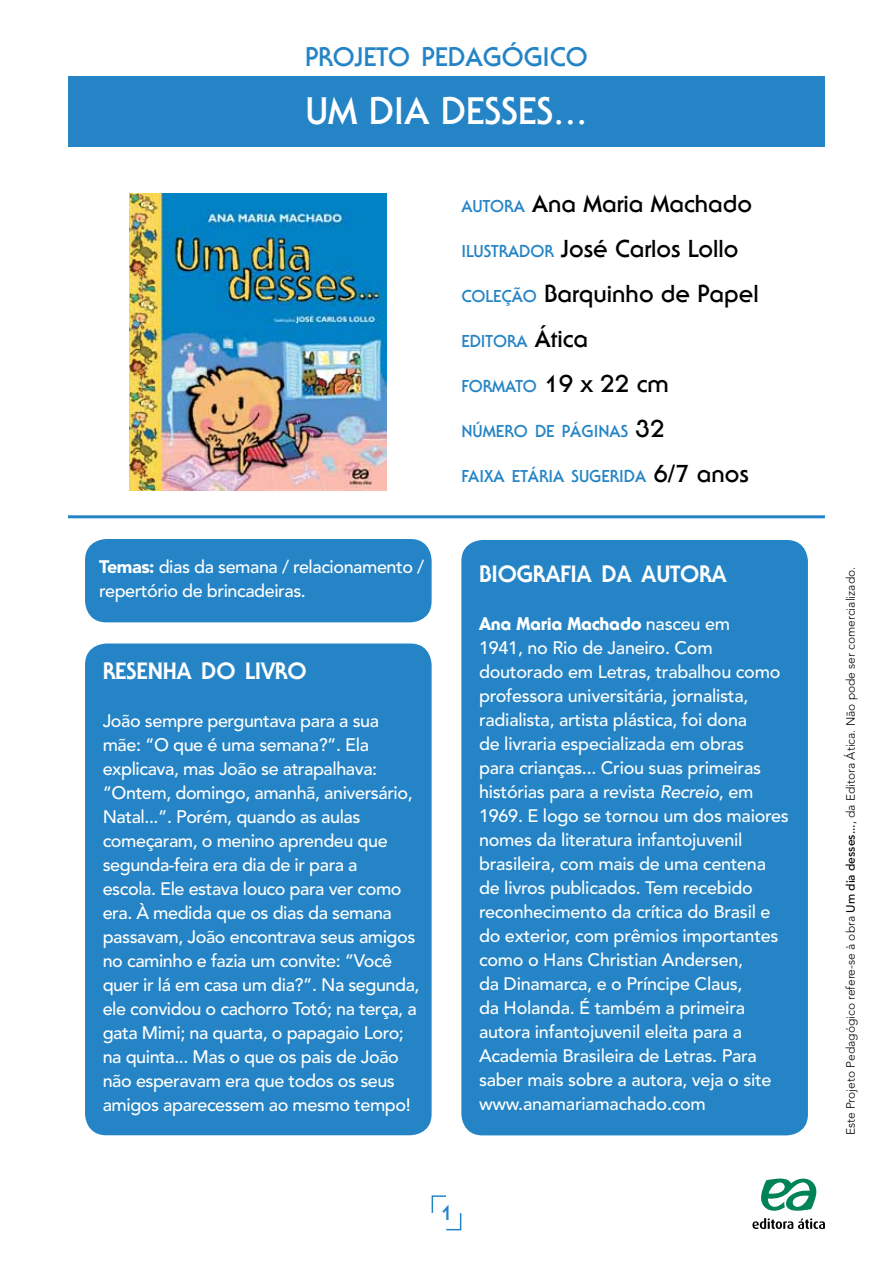
<style>
.page{position:relative;width:893px;height:1263px;background:#fff}
.page>*{position:absolute;margin:0;border:0;box-sizing:border-box;transform-origin:0 0}
.t1{font:700 37.5px "Serif Gothic";color:#fff}
.t2{font:700 26.25px "Serif Gothic";color:#2484c6}
.t3{font:700 24px/45px "Serif Gothic";color:#000}
.t4{font:800 23.1px "Serif Gothic";letter-spacing:-.015em;color:#fff}
.t5{font:700 21px "Serif Gothic";color:#2484c6}
.t6{font:500 18px/24px "Avenir";letter-spacing:-.015em;color:#fff}
.t7{font:800 18px "Serif Gothic";letter-spacing:-.015em;color:#fff}
.t8{font:700 16.8px "Serif Gothic";color:#2484c6}
.t9{font:300 12px "Avenir";color:#000}
.s1{font-weight:900}
.s2{font-size:16.8px;color:#2484c6}
.s3{font-size:24px;color:#000}
.s4{font-family:"Avenir";font-weight:500}
.s5{font-style:italic}
.s6{font-weight:500}
</style>
<div class="page">
<svg style="left:431px;top:1195px;width:31px;height:36px"></svg>
<div style="left:68px;top:77px;width:757px;height:70px;background:#2484c6"></div>
<hr style="left:68px;top:515px;width:757px;height:3px;background:#2484c6">
<img style="left:129px;top:193px;width:257px;height:297px">
<div style="left:461px;top:540px;width:347px;height:595px;background:#2484c6;border-radius:21px"></div>
<div style="left:85px;top:643px;width:347px;height:492px;background:#2484c6;border-radius:21px"></div>
<div style="left:85px;top:539px;width:347px;height:83px;background:#2484c6;border-radius:21px"></div>
<svg style="left:761px;top:1178px;width:56px;height:33px"></svg>
<svg style="left:752px;top:1218px;width:73px;height:11px"></svg>
<h2 class="t2" style="left:305px;top:41px;width:284px">PROJETO PEDAGÓGICO</h2>
<h1 class="t1" style="left:305px;top:89px;width:284px">um dia desses...</h1>
<p class="t6" style="left:99px;top:555px;width:326px"><span class="s1">Temas:</span> dias da semana / relacionamento / repertório de brincadeiras.</p>
<p class="t4" style="left:103px;top:657px;width:205px">RESENHA DO LIVRO</p>
<p class="t6" style="left:103px;top:709px;width:318px">João sempre perguntava para a sua mãe: “O que é uma semana?”. Ela explicava, mas João se atrapalhava: “Ontem, domingo, amanhã, aniversário, Natal...”. Porém, quando as aulas começaram, o menino aprendeu que segunda-feira era dia de ir para a<br>escola. Ele estava louco para ver como era. À medida que os dias da semana passavam, João encontrava seus amigos no caminho e fazia um convite: “Você quer ir lá em casa um dia?”. Na segunda, ele convidou o cachorro Totó; na terça, a gata Mimi; na quarta, o papagaio Loro; na quinta... Mas o que os pais de João não esperavam era que todos os seus amigos aparecessem ao mesmo tempo!</p>
<h3 class="t3" style="left:461px;top:182px;width:299px"><span class="s2">AUTORA</span> Ana Maria Machado<br><span class="s2">ILUSTRADOR</span> José Carlos Lollo<br><span class="s2">COLEÇÃO</span> Barquinho de Papel</h3>
<p class="t8" style="left:461px;top:332px;width:128px">EDITORA <span class="s3">Ática</span></p>
<p class="t8" style="left:461px;top:377px;width:209px">FORMATO <span class="s3">19 x 22 cm</span></p>
<p class="t8" style="left:461px;top:422px;width:205px">NÚMERO DE PÁGINAS <span class="s3">32</span></p>
<p class="t8" style="left:461px;top:467px;width:289px">FAIXA ETÁRIA SUGERIDA <span class="s3">6/7 anos</span></p>
<p class="t4" style="left:479px;top:559px;width:249px">BIOGRAFIA DA AUTORA</p>
<p class="t7" style="left:479px;top:612px;width:253px">Ana Maria Machado <span class="s4">nasceu em</span></p>
<p class="t6" style="left:479px;top:636px;width:311px">1941, no Rio de Janeiro. Com doutorado em Letras, trabalhou como professora universitária, jornalista, radialista, artista plástica, foi dona<br>de livraria especializada em obras<br>para crianças... Criou suas primeiras histórias para a revista <span class="s5">Recreio</span>, em 1969. E logo se tornou um dos maiores nomes da literatura infantojuvenil brasileira, com mais de uma centena de livros publicados. Tem recebido reconhecimento da crítica do Brasil e do exterior, com prêmios importantes como o Hans Christian Andersen,<br>da Dinamarca, e o Príncipe Claus,<br>da Holanda. É também a primeira autora infantojuvenil eleita para a Academia Brasileira de Letras. Para saber mais sobre a autora, veja o site www.anamariamachado.com</p>
<p class="t5" style="left:440px;top:1201px;width:14px">1</p>
<p class="t9" style="left:843px;top:1135px;width:570px;rotate:-90deg">Este Projeto Pedagógico refere-se à obra <span class="s6">Um dia desses...</span>, da Editora Ática. Não pode ser comercializado.</p>
</div>
